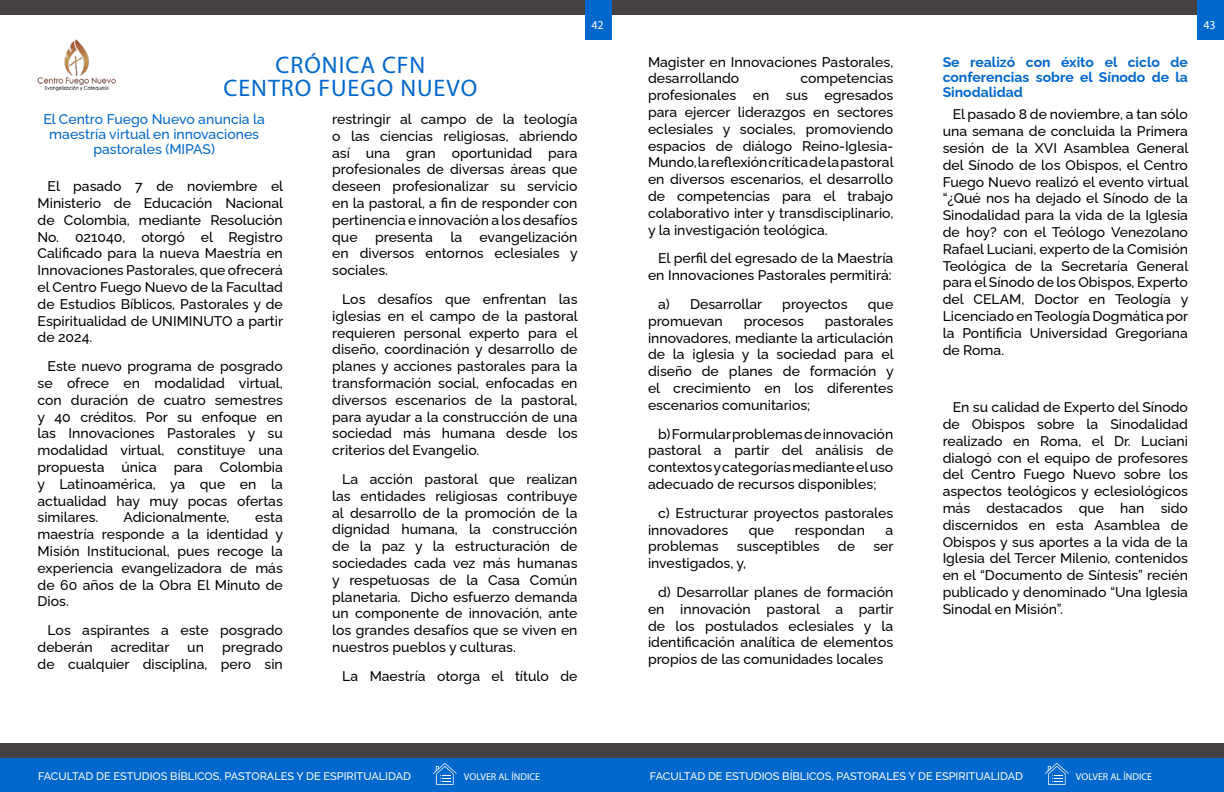
<style>
.page{position:relative;width:1224px;height:792px;background:#fff}
.page>*{position:absolute;margin:0;border:0;box-sizing:border-box;transform-origin:0 0}
.t1{font:24px/23px "Myriad Pro";letter-spacing:.04em;color:#0067cc;text-align:center}
.t2{font:500 14px/16.8px "Raleway";color:#000;text-align:justify}
.t3{font:500 14px/15px "Raleway";color:#0067cc;text-align:center}
.t4{font:700 14px/15px "Raleway";color:#0067cc;text-align:justify}
.t5{font:12px "Myriad Pro";color:#fff}
.t6{font:500 11px "Raleway";color:#fff}
.t7{font:10px "Myriad Pro";color:#fff}
</style>
<div class="page">
<div style="left:0;top:756px;width:612px;height:36px;background:#0067cc"></div>
<div style="left:612px;top:756px;width:612px;height:36px;background:#0067cc"></div>
<div style="left:0;top:743px;width:612px;height:14px;background:#454143"></div>
<div style="left:612px;top:743px;width:612px;height:14px;background:#454143"></div>
<div style="left:0;top:0;width:612px;height:14px;background:#454143"></div>
<div style="left:612px;top:0;width:612px;height:14px;background:#454143"></div>
<svg style="left:433px;top:763px;width:24px;height:22px"></svg>
<svg style="left:1045px;top:763px;width:24px;height:22px"></svg>
<div style="left:585px;top:0;width:27px;height:40px;background:#0067cc"></div>
<div style="left:1197px;top:0;width:27px;height:40px;background:#0067cc"></div>
<img style="left:37px;top:39px;width:79px;height:52px">
<h1 class="t1" style="left:224px;top:53px;width:255px">CRÓNICA CFN<br>CENTRO FUEGO NUEVO</h1>
<p class="t3" style="left:43px;top:110px;width:223px">El Centro Fuego Nuevo anuncia la maestría virtual en innovaciones pastorales (MIPAS)</p>
<p class="t2" style="left:38px;top:176px;width:247px;text-indent:10px">El pasado 7 de noviembre el Ministerio de Educación Nacional de Colombia, mediante Resolución No. 021040, otorgó el Registro Calificado para la nueva Maestría en Innovaciones Pastorales, que ofrecerá el Centro Fuego Nuevo de la Facultad de Estudios Bíblicos, Pastorales y de Espiritualidad de UNIMINUTO a partir de 2024.</p>
<p class="t2" style="left:38px;top:356px;width:247px;text-indent:10px">Este nuevo programa de posgrado se ofrece en modalidad virtual, con duración de cuatro semestres y 40 créditos. Por su enfoque en las Innovaciones Pastorales y su modalidad virtual, constituye una propuesta única para Colombia y Latinoamérica, ya que en la actualidad hay muy pocas ofertas similares.</p>
<p class="t2" style="left:123px;top:507px;width:108px">Adicionalmente,</p>
<p class="t2" style="left:38px;top:507px;width:247px;text-indent:218px">esta maestría responde a la identidad y Misión Institucional, pues recoge la experiencia evangelizadora de más de 60 años de la Obra El Minuto de Dios.</p>
<p class="t2" style="left:38px;top:620px;width:247px;text-indent:10px">Los aspirantes a este posgrado deberán</p>
<p class="t2" style="left:38px;top:637px;width:247px;text-align:right">pregrado<br>de cualquier disciplina, pero sin</p>
<p class="t2" style="left:111px;top:637px;width:60px">acreditar</p>
<p class="t2" style="left:187px;top:637px;width:18px">un</p>
<p class="t2" style="left:332px;top:109px;width:247px">restringir al campo de la teología o las ciencias religiosas, abriendo así una gran oportunidad para profesionales de diversas áreas que deseen profesionalizar su servicio en la pastoral, a fin de responder con pertinencia e innovación a los desafíos que presenta la evangelización en diversos entornos eclesiales y sociales.</p>
<p class="t2" style="left:332px;top:289px;width:247px;text-indent:10px">Los desafíos que enfrentan las iglesias en el campo de la pastoral requieren personal experto para el diseño, coordinación y desarrollo de planes y acciones pastorales para la transformación social, enfocadas en diversos escenarios de la pastoral, para ayudar a la construcción de una sociedad más humana desde los criterios del Evangelio.</p>
<p class="t2" style="left:332px;top:469px;width:247px;text-indent:10px">La acción pastoral que realizan las entidades religiosas contribuye al desarrollo de la promoción de la dignidad humana, la construcción de la paz y la estructuración de sociedades cada vez más humanas y respetuosas de la Casa Común planetaria. Dicho esfuerzo demanda un componente de innovación, ante los grandes desafíos que se viven en nuestros pueblos y culturas.</p>
<p class="t2" style="left:342px;top:666px;width:237px">La Maestría otorga el título de</p>
<p class="t5" style="left:592px;top:18px;width:14px">42</p>
<p class="t5" style="left:1204px;top:18px;width:14px">43</p>
<p class="t2" style="left:648px;top:52px;width:247px">Magister en Innovaciones Pastorales, desarrollando</p>
<p class="t2" style="left:648px;top:69px;width:247px;text-indent:152px">competencias profesionales en sus egresados para ejercer liderazgos en sectores eclesiales y sociales, promoviendo espacios de diálogo Reino-Iglesia-Mundo, la reflexión crítica de la pastoral en diversos escenarios, el desarrollo de competencias para el trabajo colaborativo inter y transdisciplinario, y la investigación teológica.</p>
<p class="t2" style="left:648px;top:249px;width:247px;text-align:right">El perfil del egresado de la Maestría en Innovaciones Pastorales permitirá:</p>
<p class="t2" style="left:658px;top:294px;width:106px">a) Desarrollar</p>
<p class="t2" style="left:782px;top:294px;width:67px">proyectos</p>
<p class="t2" style="left:868px;top:294px;width:27px">que</p>
<p class="t2" style="left:648px;top:311px;width:76px">promuevan</p>
<p class="t2" style="left:744px;top:311px;width:62px">procesos</p>
<p class="t2" style="left:648px;top:311px;width:247px;text-indent:177px">pastorales innovadores, mediante la articulación de la iglesia y la sociedad para el diseño de planes de formación y el crecimiento en los diferentes escenarios comunitarios;</p>
<p class="t2" style="left:648px;top:424px;width:247px;text-indent:10px">b) Formular problemas de innovación pastoral a partir del análisis de contextos y categorías mediante el uso adecuado de recursos disponibles;</p>
<p class="t2" style="left:648px;top:503px;width:247px;text-indent:10px">c) Estructurar proyectos pastorales innovadores</p>
<p class="t2" style="left:749px;top:520px;width:27px">que</p>
<p class="t2" style="left:795px;top:520px;width:72px">respondan</p>
<p class="t2" style="left:886px;top:520px;width:9px">a</p>
<p class="t2" style="left:648px;top:537px;width:72px">problemas</p>
<p class="t2" style="left:737px;top:537px;width:84px">susceptibles</p>
<p class="t2" style="left:838px;top:537px;width:19px">de</p>
<p class="t2" style="left:873px;top:537px;width:22px">ser</p>
<p class="t2" style="left:658px;top:547px;width:237px;line-height:28.8px;text-indent:-10px">investigados, y,<br>d) Desarrollar planes de formación</p>
<p class="t2" style="left:648px;top:599px;width:247px">en innovación pastoral a partir de los postulados eclesiales y la identificación analítica de elementos propios de las comunidades locales</p>
<p class="t4" style="left:943px;top:53px;width:247px">Se realizó con éxito el ciclo de conferencias sobre el Sínodo de la Sinodalidad</p>
<p class="t2" style="left:943px;top:105px;width:247px;text-indent:10px">El pasado 8 de noviembre, a tan sólo una semana de concluida la Primera sesión de la XVI Asamblea General del Sínodo de los Obispos, el Centro Fuego Nuevo realizó el evento virtual “¿Qué nos ha dejado el Sínodo de la Sinodalidad para la vida de la Iglesia de hoy? con el Teólogo Venezolano Rafael Luciani, experto de la Comisión Teológica de la Secretaría General para el Sínodo de los Obispos, Experto del CELAM, Doctor en Teología y Licenciado en Teología Dogmática por la Pontificia Universidad Gregoriana de Roma.</p>
<p class="t2" style="left:943px;top:397px;width:247px;text-indent:10px">En su calidad de Experto del Sínodo de Obispos sobre la Sinodalidad realizado en Roma, el Dr. Luciani dialogó con el equipo de profesores del Centro Fuego Nuevo sobre los aspectos teológicos y eclesiológicos más destacados que han sido discernidos en esta Asamblea de Obispos y sus aportes a la vida de la Iglesia del Tercer Milenio, contenidos en el “Documento de Síntesis” recién publicado y denominado “Una Iglesia Sinodal en Misión”.</p>
<p class="t6" style="left:38px;top:768px;width:375px">FACULTAD DE ESTUDIOS BÍBLICOS, PASTORALES Y DE ESPIRITUALIDAD</p>
<p class="t7" style="left:464px;top:770px;width:78px">VOLVER AL ÍNDICE</p>
<p class="t6" style="left:650px;top:768px;width:375px">FACULTAD DE ESTUDIOS BÍBLICOS, PASTORALES Y DE ESPIRITUALIDAD</p>
<p class="t7" style="left:1076px;top:770px;width:78px">VOLVER AL ÍNDICE</p>
</div>
